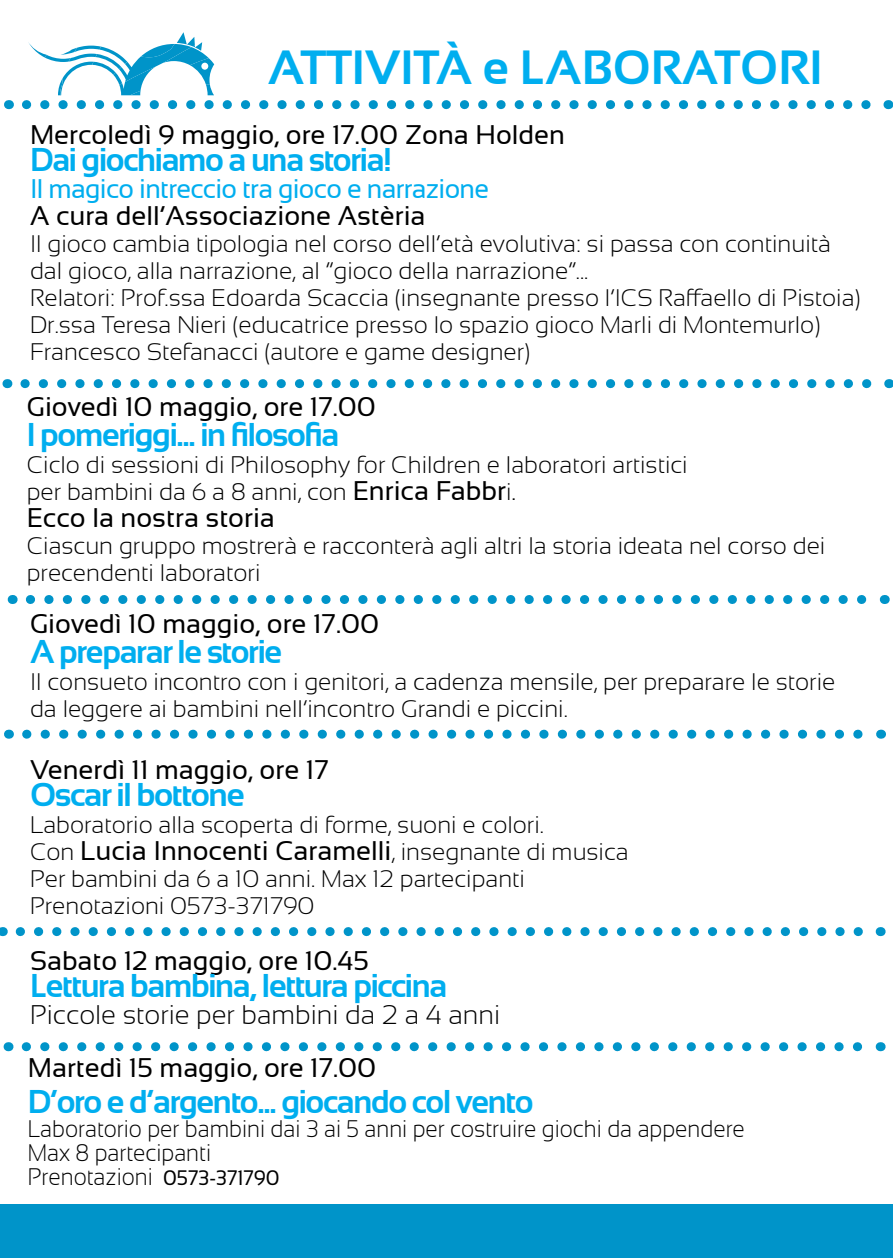
<style>
.page{position:relative;width:893px;height:1259px;background:#fff}
.page>*{position:absolute;margin:0;border:0;box-sizing:border-box;transform-origin:0 0}
.t1{font:700 48px "Sansation";color:#00aeef}
.t2{font:700 33px "Sansation";letter-spacing:-.04em;color:#00aeef}
.t3{font:27px "Sansation";color:#000}
.t4{font:27px "Sansation";letter-spacing:-.025em;color:#00aeef}
.t5{font:300 27px "Sansation";color:#000}
.t6{font:300 24px/27px "Sansation";color:#000}
.t7{font:300 24px/24px "Sansation";color:#000;scale:.93 1}
.s1{font-weight:400;font-size:27px}
.s2{font-size:27px}
.s3{font-weight:300;font-size:24px}
.s4{font-weight:400;font-size:21px}
</style>
<div class="page">
<div style="left:0;top:1204px;width:893px;height:53px;background:#0094c9"></div>
<svg style="left:26px;top:32px;width:845px;height:77px"></svg>
<svg style="left:25px;top:379px;width:847px;height:9px"></svg>
<svg style="left:20px;top:927px;width:843px;height:9px"></svg>
<svg style="left:27px;top:729px;width:836px;height:9px"></svg>
<svg style="left:26px;top:1042px;width:837px;height:9px"></svg>
<svg style="left:30px;top:595px;width:837px;height:9px"></svg>
<h1 class="t1" style="left:268px;top:41px;width:556px">ATTIVITÀ e LABORATORI</h1>
<p class="t3" style="left:30px;top:119px;width:536px">Mercoledì 9 maggio, ore 17.00 Zona Holden</p>
<h2 class="t2" style="left:30px;top:141px;width:364px">Dai giochiamo a una storia!</h2>
<p class="t4" style="left:30px;top:173px;width:460px">Il magico intreccio tra gioco e narrazione</p>
<p class="t3" style="left:30px;top:200px;width:397px">A cura dell’Associazione Astèria</p>
<p class="t6" style="left:30px;top:230px;width:832px">Il gioco cambia tipologia nel corso dell’età evolutiva: si passa con continuità dal gioco, alla narrazione, al “gioco della narrazione”...<br>Relatori: Prof.ssa Edoarda Scaccia (insegnante presso l’ICS Raffaello di Pistoia)<br>Dr.ssa Teresa Nieri (educatrice presso lo spazio gioco Marli di Montemurlo)<br>Francesco Stefanacci (autore e game designer)</p>
<p class="t3" style="left:27px;top:391px;width:351px">Giovedì 10 maggio, ore 17.00</p>
<h2 class="t2" style="left:27px;top:416px;width:314px">I pomeriggi... in filosofia</h2>
<p class="t6" style="left:27px;top:451px;width:662px">Ciclo di sessioni di Philosophy for Children e laboratori artistici per bambini da 6 a 8 anni, con <span class="s1">Enrica Fabbr</span>i<span class="s2">.</span></p>
<p class="t3" style="left:27px;top:502px;width:250px">Ecco la nostra storia</p>
<p class="t6" style="left:27px;top:532px;width:800px">Ciascun gruppo mostrerà e racconterà agli altri la storia ideata nel corso dei precendenti laboratori</p>
<p class="t3" style="left:30px;top:608px;width:351px">Giovedì 10 maggio, ore 17.00</p>
<h2 class="t2" style="left:30px;top:633px;width:254px">A preparar le storie</h2>
<p class="t6" style="left:30px;top:668px;width:807px">Il consueto incontro con i genitori, a cadenza mensile, per preparare le storie da leggere ai bambini nell’incontro Grandi e piccini.</p>
<p class="t3" style="left:30px;top:755px;width:300px">Venerdì 11 maggio, ore 17</p>
<h2 class="t2" style="left:30px;top:776px;width:216px">Oscar il bottone</h2>
<p class="t6" style="left:30px;top:811px;width:515px">Laboratorio alla scoperta di forme, suoni e colori.</p>
<p class="t3" style="left:30px;top:836px;width:600px"><span class="s3">Con</span> Lucia Innocenti Caramelli<span class="s3">, insegnante di musica</span></p>
<p class="t6" style="left:30px;top:865px;width:496px">Per bambini da 6 a 10 anni. Max 12 partecipanti<br>Prenotazioni 0573-371790</p>
<p class="t3" style="left:30px;top:946px;width:341px">Sabato 12 maggio, ore 10.45</p>
<h2 class="t2" style="left:30px;top:967px;width:419px">Lettura bambina, Iettura piccina</h2>
<p class="t5" style="left:30px;top:1000px;width:472px">Piccole storie per bambini da 2 a 4 anni</p>
<p class="t3" style="left:28px;top:1053px;width:350px">Martedì 15 maggio, ore 17.00</p>
<h2 class="t2" style="left:28px;top:1083px;width:507px">D’oro e d’argento... giocando col vento</h2>
<p class="t7" style="left:28px;top:1117px;width:772px">Laboratorio per bambini dai 3 ai 5 anni per costruire giochi da appendere<br>Max 8 partecipanti<br>Prenotazioni <span class="s4">0573-371790</span></p>
</div>
